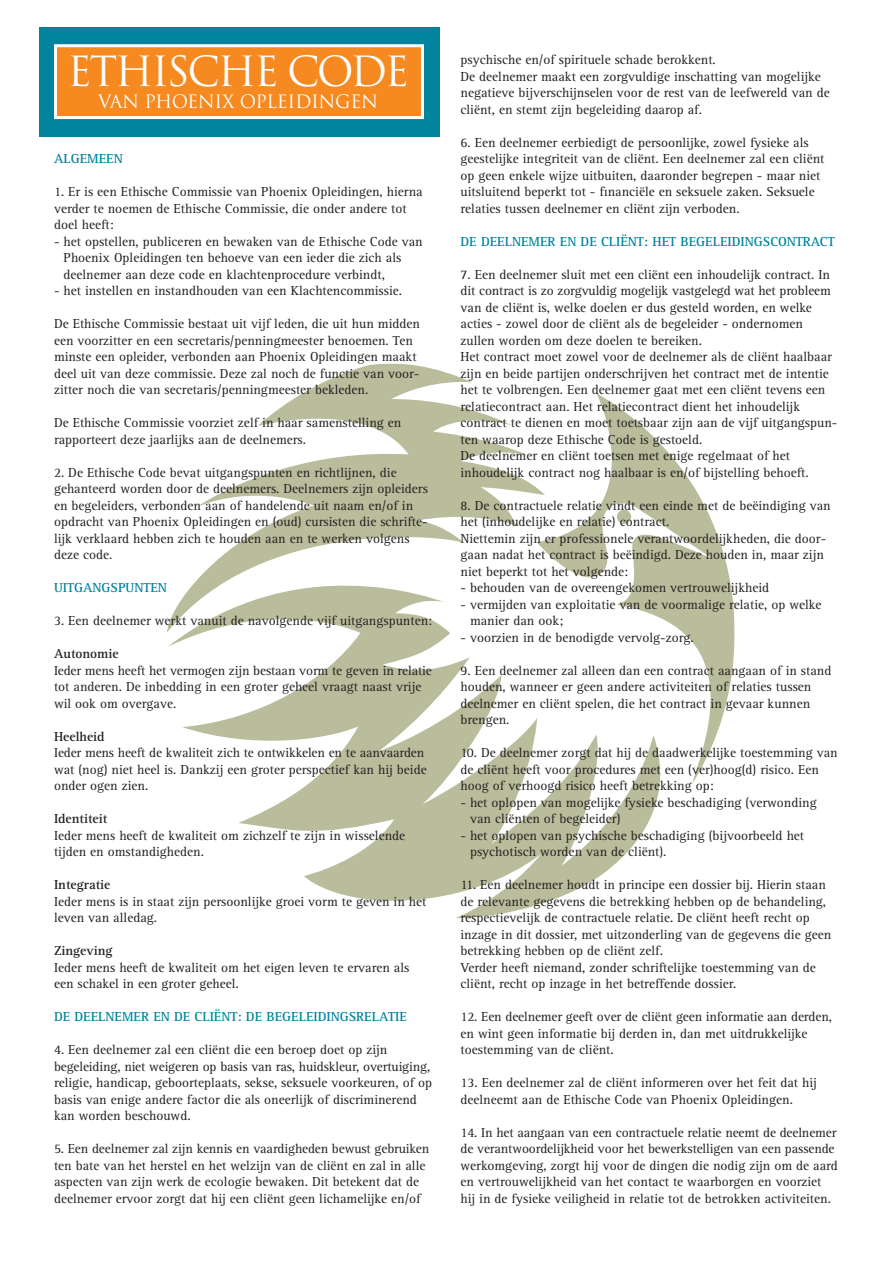
<style>
.page{position:relative;width:893px;height:1263px;background:#fff}
.page>*{position:absolute;margin:0;border:0;box-sizing:border-box;transform-origin:0 0}
.t1{font:40.5px "Trajan";letter-spacing:-.06em;color:#fff}
.t2{font:18px "Trajan";letter-spacing:-.02em;color:#fff}
.t3{font:13.5px/16.5px "Rotis Serif";color:#231f20}
.t4{font:700 13.5px "Rotis Serif";color:#00839c}
.t5{font:700 13.5px "Rotis Serif";color:#231f20}
</style>
<div class="page">
<svg style="left:167px;top:363px;width:370px;height:269px"></svg>
<svg style="left:168px;top:546px;width:492px;height:372px"></svg>
<svg style="left:537px;top:393px;width:198px;height:391px"></svg>
<div style="left:617px;top:510px;width:14px;height:14px;background:#b9bd9b;border-radius:50%"></div>
<div style="left:39px;top:27px;width:401px;height:109px;background:#00839c"></div>
<div style="left:54px;top:44px;width:370px;height:75px;background:#f6891f;border:3px solid #fff"></div>
<h1 class="t1" style="left:67px;top:47px;width:344px">ETHISCHE CODE</h1>
<h2 class="t2" style="left:98px;top:91px;width:281px">VAN PHOENIX OPLEIDINGEN</h2>
<p class="t4" style="left:54px;top:151px;width:70px">ALGEMEEN</p>
<p class="t3" style="left:54px;top:184px;width:370px">1. Er is een Ethische Commissie van Phoenix Opleidingen, hierna verder te noemen de Ethische Commissie, die onder andere tot doel heeft:</p>
<p class="t3" style="left:64px;top:233px;width:361px;text-indent:-10px">- het opstellen, publiceren en bewaken van de Ethische Code van<br>Phoenix Opleidingen ten behoeve van een ieder die zich als deelnemer aan deze code en klachtenprocedure verbindt,</p>
<p class="t3" style="left:54px;top:283px;width:350px">- het instellen en instandhouden van een Klachtencommissie.</p>
<p class="t3" style="left:54px;top:316px;width:367px">De Ethische Commissie bestaat uit vijf leden, die uit hun midden een voorzitter en een secretaris/penningmeester benoemen. Ten minste een opleider, verbonden aan Phoenix Opleidingen maakt deel uit van deze commissie. Deze zal noch de functie van voor&shy;zitter noch die van secretaris/penningmeester bekleden.</p>
<p class="t3" style="left:54px;top:415px;width:349px">De Ethische Commissie voorziet zelf in haar samenstelling en rapporteert deze jaarlijks aan de deelnemers.</p>
<p class="t3" style="left:54px;top:464px;width:375px">2. De Ethische Code bevat uitgangspunten en richtlijnen, die gehanteerd worden door de deelnemers. Deelnemers zijn opleiders en begeleiders, verbonden aan of handelende uit naam en/of in opdracht van Phoenix Opleidingen en (oud) cursisten die schrifte&shy;lijk verklaard hebben zich te houden aan en te werken volgens deze code.</p>
<p class="t4" style="left:54px;top:580px;width:114px">UITGANGSPUNTEN</p>
<p class="t3" style="left:54px;top:613px;width:380px">3. Een deelnemer werkt vanuit de navolgende vijf uitgangspunten:</p>
<p class="t5" style="left:54px;top:646px;width:66px">Autonomie</p>
<p class="t3" style="left:54px;top:662px;width:379px">Ieder mens heeft het vermogen zijn bestaan vorm te geven in relatie tot anderen. De inbedding in een groter geheel vraagt naast vrije wil ook om overgave.</p>
<p class="t5" style="left:54px;top:728px;width:52px">Heelheid</p>
<p class="t3" style="left:54px;top:745px;width:374px">Ieder mens heeft de kwaliteit zich te ontwikkelen en te aanvaarden wat (nog) niet heel is. Dankzij een groter perspectief kan hij beide onder ogen zien.</p>
<p class="t5" style="left:54px;top:811px;width:55px">Identiteit</p>
<p class="t3" style="left:54px;top:827px;width:353px">Ieder mens heeft de kwaliteit om zichzelf te zijn in wisselende tijden en omstandigheden.</p>
<p class="t5" style="left:54px;top:877px;width:58px">Integratie</p>
<p class="t3" style="left:54px;top:893px;width:374px">Ieder mens is in staat zijn persoonlijke groei vorm te geven in het leven van alledag.</p>
<p class="t5" style="left:54px;top:943px;width:60px">Zingeving</p>
<p class="t3" style="left:54px;top:959px;width:357px">Ieder mens heeft de kwaliteit om het eigen leven te ervaren als een schakel in een groter geheel.</p>
<p class="t4" style="left:54px;top:1009px;width:354px">DE DEELNEMER EN DE CLIËNT: DE BEGELEIDINGSRELATIE</p>
<p class="t3" style="left:54px;top:1042px;width:380px">4. Een deelnemer zal een cliënt die een beroep doet op zijn begeleiding, niet weigeren op basis van ras, huidskleur, overtuiging, religie, handicap, geboorteplaats, sekse, seksuele voorkeuren, of op basis van enige andere factor die als oneerlijk of discriminerend kan worden beschouwd.</p>
<p class="t3" style="left:54px;top:1141px;width:377px">5. Een deelnemer zal zijn kennis en vaardigheden bewust gebruiken ten bate van het herstel en het welzijn van de cliënt en zal in alle aspecten van zijn werk de ecologie bewaken. Dit betekent dat de deelnemer ervoor zorgt dat hij een cliënt geen lichamelijke en/of</p>
<p class="t3" style="left:460px;top:52px;width:371px">psychische en/of spirituele schade berokkent.<br>De deelnemer maakt een zorgvuldige inschatting van mogelijke negatieve bijverschijnselen voor de rest van de leefwereld van de cliënt, en stemt zijn begeleiding daarop af.</p>
<p class="t3" style="left:460px;top:135px;width:365px">6. Een deelnemer eerbiedigt de persoonlijke, zowel fysieke als geestelijke integriteit van de cliënt. Een deelnemer zal een cliënt op geen enkele wijze uitbuiten, daaronder begrepen - maar niet uitsluitend beperkt tot - financiële en seksuele zaken. Seksuele relaties tussen deelnemer en cliënt zijn verboden.</p>
<p class="t4" style="left:460px;top:233px;width:376px">DE DEELNEMER EN DE CLIËNT: HET BEGELEIDINGSCONTRACT</p>
<p class="t3" style="left:460px;top:266px;width:378px">7. Een deelnemer sluit met een cliënt een inhoudelijk contract. In dit contract is zo zorgvuldig mogelijk vastgelegd wat het probleem van de cliënt is, welke doelen er dus gesteld worden, en welke acties - zowel door de cliënt als de begeleider - ondernomen zullen worden om deze doelen te bereiken.<br>Het contract moet zowel voor de deelnemer als de cliënt haalbaar zijn en beide partijen onderschrijven het contract met de intentie het te volbrengen. Een deelnemer gaat met een cliënt tevens een relatiecontract aan. Het relatiecontract dient het inhoudelijk contract te dienen en moet toetsbaar zijn aan de vijf uitgangspun&shy;ten waarop deze Ethische Code is gestoeld.<br>De deelnemer en cliënt toetsen met enige regelmaat of het inhoudelijk contract nog haalbaar is en/of bijstelling behoeft.</p>
<p class="t3" style="left:460px;top:497px;width:372px">8. De contractuele relatie vindt een einde met de beëindiging van het (inhoudelijke en relatie) contract.<br>Niettemin zijn er professionele verantwoordelijkheden, die door&shy;gaan nadat het contract is beëindigd. Deze houden in, maar zijn niet beperkt tot het volgende:</p>
<p class="t3" style="left:460px;top:580px;width:310px">- behouden van de overeengekomen vertrouwelijkheid</p>
<p class="t3" style="left:470px;top:596px;width:353px;text-indent:-10px">- vermijden van exploitatie van de voormalige relatie, op welke manier dan ook;</p>
<p class="t3" style="left:460px;top:629px;width:235px">- voorzien in de benodigde vervolg-zorg.</p>
<p class="t3" style="left:460px;top:662px;width:372px">9. Een deelnemer zal alleen dan een contract aangaan of in stand houden, wanneer er geen andere activiteiten of relaties tussen deelnemer en cliënt spelen, die het contract in gevaar kunnen brengen.</p>
<p class="t3" style="left:460px;top:745px;width:379px">10. De deelnemer zorgt dat hij de daadwerkelijke toestemming van de cliënt heeft voor procedures met een (ver)hoog(d) risico. Een hoog of verhoogd risico heeft betrekking op:</p>
<p class="t3" style="left:470px;top:794px;width:348px;text-indent:-10px">- het oplopen van mogelijke fysieke beschadiging (verwonding van cliënten of begeleider)</p>
<p class="t3" style="left:470px;top:827px;width:336px;text-indent:-10px">- het oplopen van psychische beschadiging (bijvoorbeeld het psychotisch worden van de cliënt).</p>
<p class="t3" style="left:460px;top:877px;width:372px">11. Een deelnemer houdt in principe een dossier bij. Hierin staan de relevante gegevens die betrekking hebben op de behandeling, respectievelijk de contractuele relatie. De cliënt heeft recht op inzage in dit dossier, met uitzonderling van de gegevens die geen betrekking hebben op de cliënt zelf.<br>Verder heeft niemand, zonder schriftelijke toestemming van de cliënt, recht op inzage in het betreffende dossier.</p>
<p class="t3" style="left:460px;top:1009px;width:373px">12. Een deelnemer geeft over de cliënt geen informatie aan derden, en wint geen informatie bij derden in, dan met uitdrukkelijke toestemming van de cliënt.</p>
<p class="t3" style="left:460px;top:1075px;width:358px">13. Een deelnemer zal de cliënt informeren over het feit dat hij deelneemt aan de Ethische Code van Phoenix Opleidingen.</p>
<p class="t3" style="left:460px;top:1124px;width:379px">14. In het aangaan van een contractuele relatie neemt de deelnemer de verantwoordelijkheid voor het bewerkstelligen van een passende werkomgeving, zorgt hij voor de dingen die nodig zijn om de aard en vertrouwelijkheid van het contact te waarborgen en voorziet hij in de fysieke veiligheid in relatie tot de betrokken activiteiten.</p>
</div>
